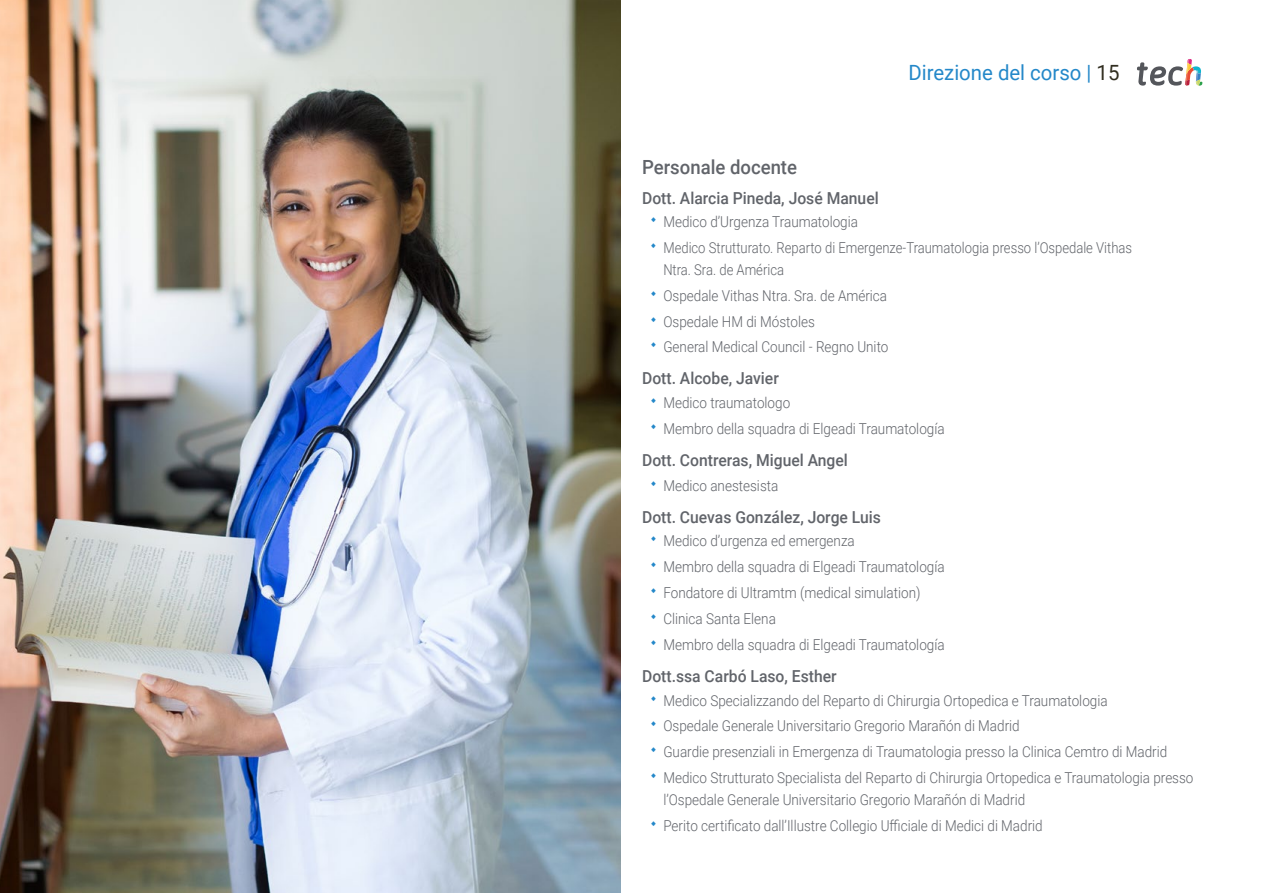
<style>
.page{position:relative;width:1263px;height:893px;background:#fff}
.page>*{position:absolute;margin:0;border:0;box-sizing:border-box;transform-origin:0 0}
.t1{font:21px "Roboto";color:#2488c9}
.t2{font:500 19.5px "Roboto";color:#61646a;scale:.95 1}
.t3{font:500 16.5px "Roboto";color:#61646a;scale:.95 1}
.t4{font:300 15px/25.8px "Roboto";color:#61646a;scale:.9 1}
.t5{font:300 15px/25.8px "Roboto";color:#61646a;scale:.87 1}
.s1{color:#312e20}
</style>
<div class="page">
<svg style="left:1137px;top:59px;width:65px;height:27px"></svg>
<img style="left:0;top:0;width:621px;height:893px">
<h1 class="t1" style="left:908px;top:57px;width:213px">Direzione del corso | <span class="s1">15</span></h1>
<h2 class="t2" style="left:642px;top:154px;width:165px">Personale docente</h2>
<p class="t3" style="left:642px;top:186px;width:251px">Dott. Alarcia Pineda, José Manuel</p>
<p class="t4" style="left:663px;top:209px;width:522px">Medico d’Urgenza Traumatologia<br>Medico Strutturato. Reparto di Emergenze-Traumatologia presso l’Ospedale Vithas</p>
<p class="t5" style="left:663px;top:256px;width:260px">Ntra. Sra. de América<br>Ospedale Vithas Ntra. Sra. de América<br>Ospedale HM di Móstoles<br>General Medical Council - Regno Unito</p>
<p class="t3" style="left:642px;top:367px;width:145px">Dott. Alcobe, Javier</p>
<p class="t4" style="left:663px;top:389px;width:314px">Medico traumatologo<br>Membro della squadra di Elgeadi Traumatología</p>
<p class="t3" style="left:642px;top:449px;width:218px">Dott. Contreras, Miguel Angel</p>
<p class="t4" style="left:663px;top:472px;width:129px">Medico anestesista</p>
<p class="t3" style="left:642px;top:505px;width:253px">Dott. Cuevas González, Jorge Luis</p>
<p class="t4" style="left:663px;top:528px;width:314px">Medico d’urgenza ed emergenza<br>Membro della squadra di Elgeadi Traumatología Fondatore di Ultramtm (medical simulation)<br>Clinica Santa Elena<br>Membro della squadra di Elgeadi Traumatología</p>
<p class="t3" style="left:642px;top:664px;width:206px">Dott.ssa Carbó Laso, Esther</p>
<p class="t4" style="left:663px;top:687px;width:590px">Medico Specializzando del Reparto di Chirurgia Ortopedica e Traumatologia<br>Ospedale Generale Universitario Gregorio Marañón di Madrid<br>Guardie presenziali in Emergenza di Traumatologia presso la Clinica Cemtro di Madrid Medico Strutturato Specialista del Reparto di Chirurgia Ortopedica e Traumatologia presso</p>
<p class="t4" style="left:663px;top:786px;width:423px">l’Ospedale Generale Universitario Gregorio Marañón di Madrid<br>Perito certificato dall’Illustre Collegio Ufficiale di Medici di Madrid</p>
</div>
